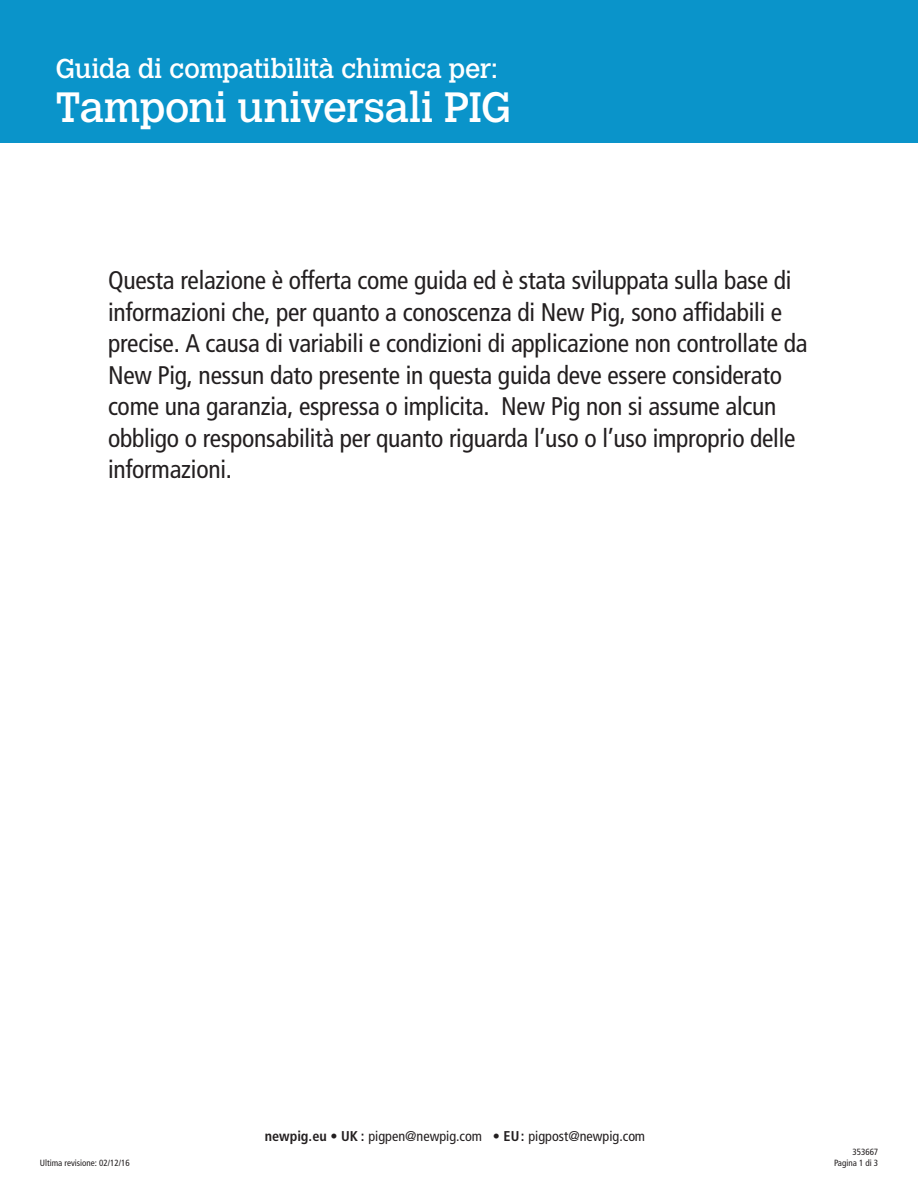
<style>
.page{position:relative;width:918px;height:1188px;background:#fff}
.page>*{position:absolute;margin:0;border:0;box-sizing:border-box;transform-origin:0 0}
.t1{font:42px "Calvert MT Std";letter-spacing:-.02em;color:#fff}
.t2{font:27px "Calvert MT Std";letter-spacing:-.015em;color:#fff}
.t3{font:condensed 25.5px/31.5px "Frutiger";letter-spacing:-.01em;color:#231f20}
.t4{font:condensed 14.25px "Frutiger";color:#231f20}
.t5{font:condensed 9px/10.8px "Frutiger";color:#231f20;text-align:right}
.s1{font-weight:700}
</style>
<div class="page">
<div style="left:0;top:0;width:918px;height:142px;background:#0a94ca"></div>
<p class="t2" style="left:55px;top:52px;width:444px">Guida di compatibilità chimica per:</p>
<h1 class="t1" style="left:55px;top:83px;width:458px">Tamponi universali PIG</h1>
<p class="t3" style="left:108px;top:265px;width:701px">Questa relazione è offerta come guida ed è stata sviluppata sulla base di informazioni che, per quanto a conoscenza di New Pig, sono affidabili e precise. A causa di variabili e condizioni di applicazione non controllate da New Pig, nessun dato presente in questa guida deve essere considerato come una garanzia, espressa o implicita. New Pig non si assume alcun obbligo o responsabilità per quanto riguarda l’uso o l’uso improprio delle informazioni.</p>
<p class="t5" style="left:40px;top:1158px;width:92px">Ultima revisione: 02/12/16</p>
<p class="t4" style="left:265px;top:1127px;width:382px"><span class="s1">newpig.eu • UK :</span> pigpen@newpig.com <span class="s1">• EU:</span> pigpost@newpig.com</p>
<p class="t5" style="left:834px;top:1147px;width:46px">353667<br>Pagina 1 di 3</p>
</div>
